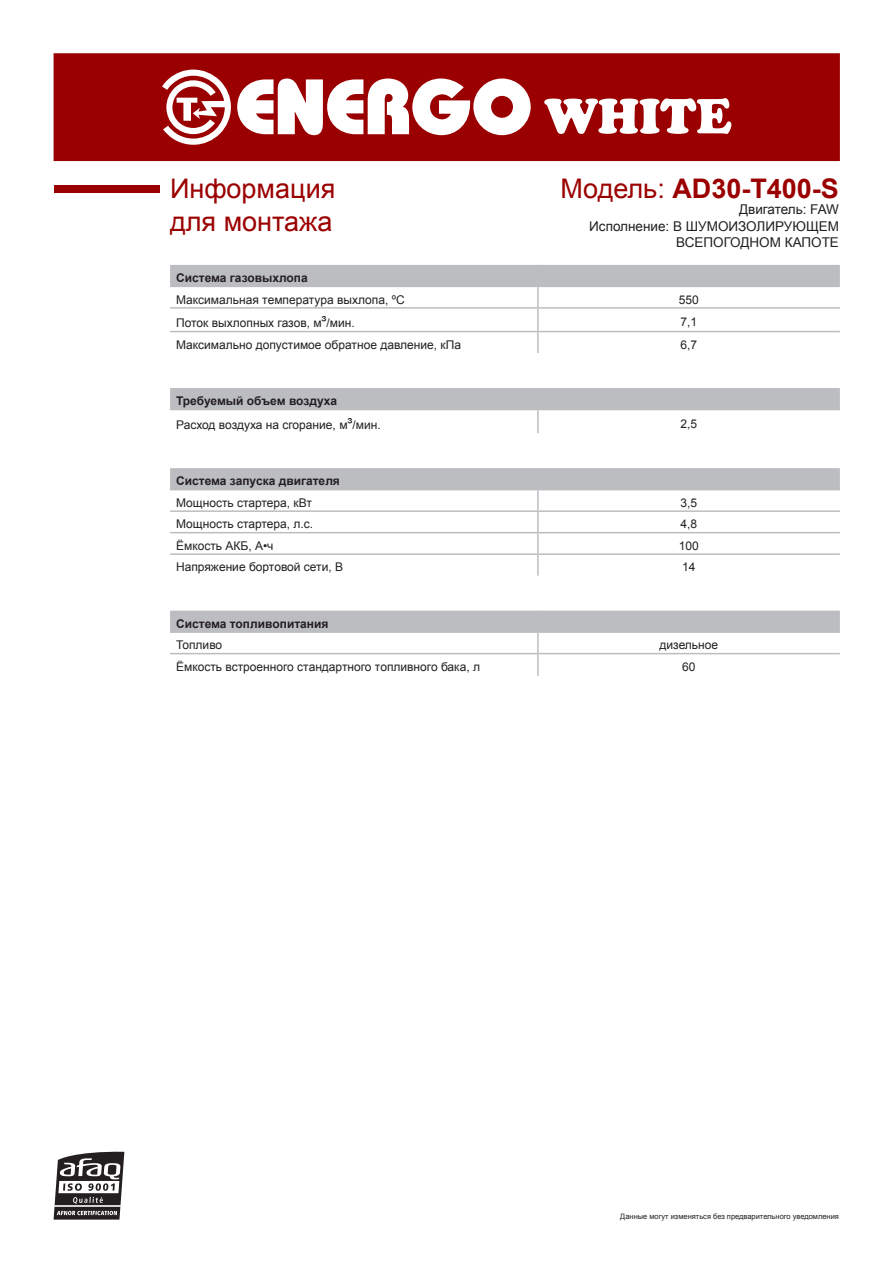
<style>
.page{position:relative;width:893px;height:1263px;background:#fff}
.page>*{position:absolute;margin:0;border:0;box-sizing:border-box;transform-origin:0 0}
.t1{font:27px/32.4px "Arial";color:#9b0000}
.t2{font:700 27px "Arial";color:#9b0000}
.t3{font:13.5px/16.2px "Arial";color:#231f20;text-align:right}
.t4{font:12px "Arial";color:#231f20}
.t5{font:700 12px "Arial";color:#231f20}
.t6{font:7.5px "Arial";color:#231f20}
.s1{font-weight:400}
.s2{font-size:15px}
</style>
<div class="page">
<svg style="left:54px;top:1151px;width:70px;height:68px"></svg>
<hr style="left:55px;top:1205px;width:65px;height:1px;background:#fff">
<div style="left:54px;top:53px;width:786px;height:108px;background:#9b0000;border:2px solid #9b0000"></div>
<svg style="left:162px;top:70px;width:69px;height:75px"></svg>
<svg style="left:237px;top:79px;width:294px;height:56px"></svg>
<svg style="left:544px;top:98px;width:187px;height:36px"></svg>
<div style="left:54px;top:186px;width:106px;height:7px;background:#9b0000"></div>
<div style="left:170px;top:265px;width:670px;height:21px;background:#bcbdc0"></div>
<hr style="left:537px;top:265px;width:2px;height:21px;background:#bcbdc0">
<hr style="left:170px;top:286px;width:368px;height:1px;background:#bcbdc0">
<hr style="left:538px;top:286px;width:302px;height:1px;background:#bcbdc0">
<hr style="left:537px;top:287px;width:2px;height:20px;background:#bcbdc0">
<hr style="left:170px;top:307px;width:368px;height:2px;background:#bcbdc0">
<hr style="left:538px;top:307px;width:302px;height:2px;background:#bcbdc0">
<hr style="left:537px;top:309px;width:2px;height:22px;background:#bcbdc0">
<hr style="left:170px;top:331px;width:368px;height:1px;background:#bcbdc0">
<hr style="left:538px;top:331px;width:302px;height:1px;background:#bcbdc0">
<hr style="left:537px;top:332px;width:2px;height:21px;background:#bcbdc0">
<div style="left:170px;top:388px;width:670px;height:21px;background:#bcbdc0"></div>
<hr style="left:537px;top:388px;width:2px;height:21px;background:#bcbdc0">
<hr style="left:170px;top:409px;width:368px;height:1px;background:#bcbdc0">
<hr style="left:538px;top:409px;width:302px;height:1px;background:#bcbdc0">
<hr style="left:537px;top:410px;width:2px;height:23px;background:#bcbdc0">
<div style="left:170px;top:468px;width:670px;height:21px;background:#bcbdc0"></div>
<hr style="left:537px;top:468px;width:2px;height:21px;background:#bcbdc0">
<hr style="left:170px;top:489px;width:368px;height:1px;background:#bcbdc0">
<hr style="left:538px;top:489px;width:302px;height:1px;background:#bcbdc0">
<hr style="left:537px;top:490px;width:2px;height:20px;background:#bcbdc0">
<hr style="left:170px;top:510px;width:368px;height:2px;background:#bcbdc0">
<hr style="left:538px;top:510px;width:302px;height:2px;background:#bcbdc0">
<hr style="left:537px;top:512px;width:2px;height:20px;background:#bcbdc0">
<hr style="left:170px;top:532px;width:368px;height:1px;background:#bcbdc0">
<hr style="left:538px;top:532px;width:302px;height:1px;background:#bcbdc0">
<hr style="left:537px;top:533px;width:2px;height:20px;background:#bcbdc0">
<hr style="left:170px;top:553px;width:368px;height:2px;background:#bcbdc0">
<hr style="left:538px;top:553px;width:302px;height:2px;background:#bcbdc0">
<hr style="left:537px;top:555px;width:2px;height:21px;background:#bcbdc0">
<div style="left:170px;top:611px;width:670px;height:20px;background:#bcbdc0"></div>
<hr style="left:537px;top:611px;width:2px;height:20px;background:#bcbdc0">
<hr style="left:170px;top:631px;width:368px;height:2px;background:#bcbdc0">
<hr style="left:538px;top:631px;width:302px;height:2px;background:#bcbdc0">
<hr style="left:537px;top:633px;width:2px;height:20px;background:#bcbdc0">
<hr style="left:170px;top:653px;width:368px;height:1px;background:#bcbdc0">
<hr style="left:538px;top:653px;width:302px;height:1px;background:#bcbdc0">
<hr style="left:537px;top:654px;width:2px;height:22px;background:#bcbdc0">
<h1 class="t2" style="left:560px;top:170px;width:280px"><span class="s1">Модель:</span> AD30-T400-S</h1>
<p class="t3" style="left:589px;top:202px;width:251px">Двигатель: FAW<br>Исполнение: В ШУМОИЗОЛИРУЮЩЕМ<br>ВСЕПОГОДНОМ КАПОТЕ</p>
<p class="t1" style="left:170px;top:172px;width:167px">Информация для монтажа</p>
<p class="t5" style="left:176px;top:269px;width:133px">Система газовыхлопа</p>
<p class="t4" style="left:176px;top:291px;width:230px">Максимальная температура выхлопа, ºC</p>
<p class="t4" style="left:679px;top:291px;width:22px">550</p>
<p class="t4" style="left:176px;top:315px;width:180px">Поток выхлопных газов, м<span class="s2">³</span>/мин.</p>
<p class="t4" style="left:680px;top:314px;width:18px">7,1</p>
<p class="t4" style="left:176px;top:336px;width:286px">Максимально допустимое обратное давление, кПа</p>
<p class="t4" style="left:680px;top:336px;width:18px">6,7</p>
<p class="t5" style="left:176px;top:393px;width:163px">Требуемый объем воздуха</p>
<p class="t4" style="left:176px;top:416px;width:206px">Расход воздуха на сгорание, м<span class="s2">³</span>/мин.</p>
<p class="t4" style="left:680px;top:415px;width:18px">2,5</p>
<p class="t5" style="left:176px;top:473px;width:165px">Система запуска двигателя</p>
<p class="t4" style="left:176px;top:494px;width:137px">Мощность стартера, кВт</p>
<p class="t4" style="left:680px;top:494px;width:18px">3,5</p>
<p class="t4" style="left:176px;top:516px;width:139px">Мощность стартера, л.с.</p>
<p class="t4" style="left:680px;top:516px;width:18px">4,8</p>
<p class="t4" style="left:176px;top:537px;width:99px">Ёмкость АКБ, А•ч</p>
<p class="t4" style="left:679px;top:537px;width:22px">100</p>
<p class="t4" style="left:176px;top:559px;width:169px">Напряжение бортовой сети, В</p>
<p class="t4" style="left:682px;top:559px;width:15px">14</p>
<p class="t5" style="left:176px;top:615px;width:154px">Система топливопитания</p>
<p class="t4" style="left:176px;top:637px;width:48px">Топливо</p>
<p class="t4" style="left:660px;top:637px;width:60px">дизельное</p>
<p class="t4" style="left:176px;top:659px;width:306px">Ёмкость встроенного стандартного топливного бака, л</p>
<p class="t4" style="left:682px;top:659px;width:15px">60</p>
<p class="t6" style="left:620px;top:1211px;width:220px">Данные могут изменяться без предварительного уведомления</p>
</div>
